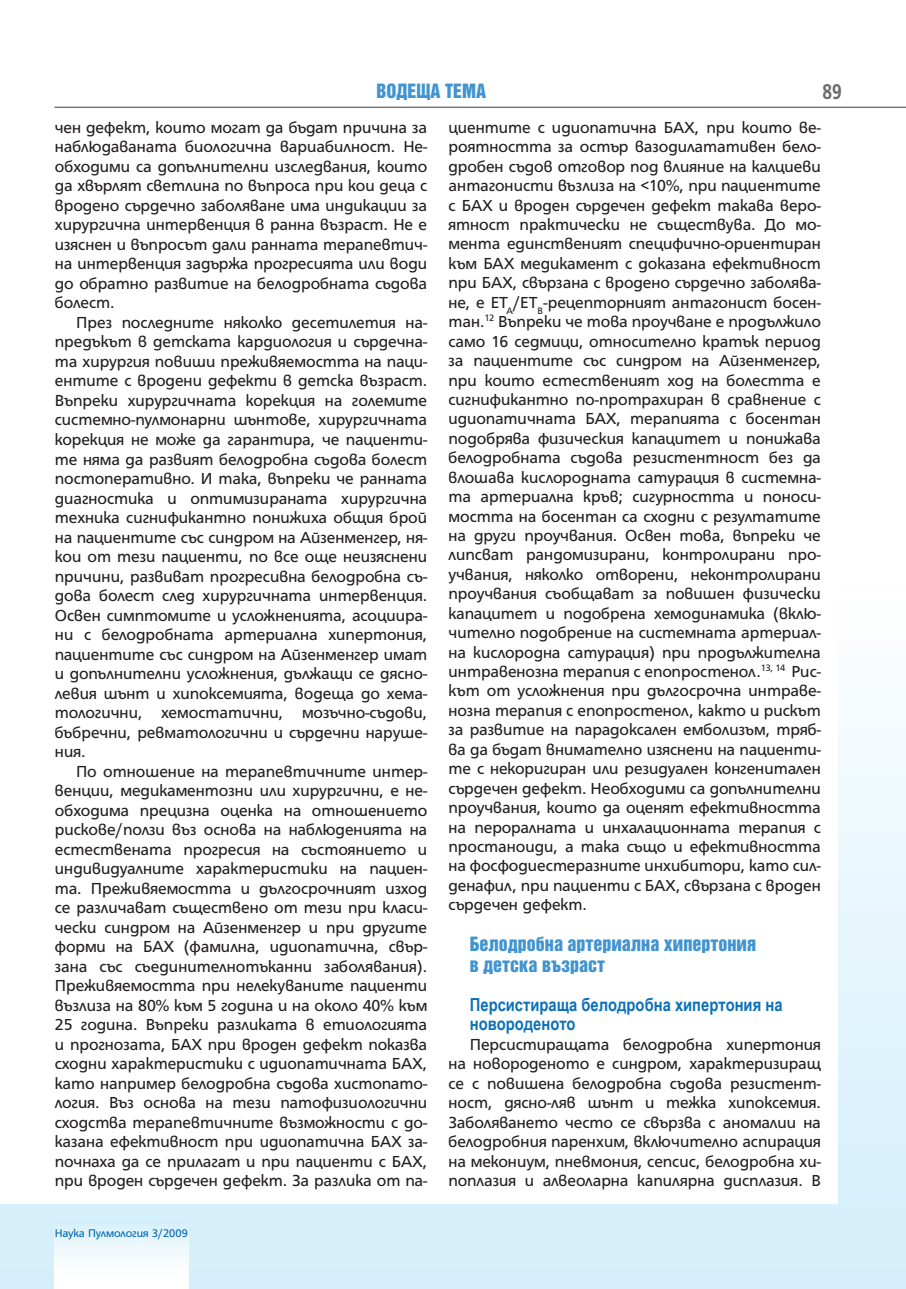
<style>
.page{position:relative;width:906px;height:1289px;background:#fff}
.page>*{position:absolute;margin:0;border:0;box-sizing:border-box;transform-origin:0 0}
.t1{font:700 23.1px "HS Grotesk Bg";color:#6c6d70;scale:.82 1}
.t2{font:18px/21px "Helvetica Inserat Cyr Upright";color:#4194d0}
.t3{font:700 18px/19.5px "Arial Narrow";color:#0d71b9}
.t4{font:17.25px/19.5px "HS Grotesk Bg";color:#231f20;text-align:justify}
.t5{font:12px "HS Grotesk Bg";letter-spacing:-.01em;color:#0166b3}
</style>
<div class="page">
<div style="left:0;top:586px;width:905px;height:702px;background:linear-gradient(to bottom,#fdfefe,#d1eefb)"></div>
<hr style="left:54px;top:106px;width:852px;height:2px;background:#76787b">
<div style="left:55px;top:1221px;width:133px;height:67px;background:linear-gradient(to bottom,#daf1fb,#fff)"></div>
<div style="left:0;top:120px;width:837px;height:1083px;background:#fff"></div>
<p class="t2" style="left:376px;top:81px;width:111px">ВОДЕЩА ТЕМА</p>
<p class="t4" style="left:55px;top:119px;width:374px">чен дефект, които могат да бъдат причина за наблюдаваната биологична вариабилност. Не&shy;обходими са допълнителни изследвания, които да хвърлят светлина по въпроса при кои деца с вродено сърдечно заболяване има индикации за хирургична интервенция в ранна възраст. Не е изяснен и въпросът дали ранната терапевтич&shy;на интервенция задържа прогресията или води до обратно развитие на белодробната съдова болест.</p>
<p class="t4" style="left:55px;top:314px;width:374px;text-indent:21px">През последните няколко десетилетия на&shy;предъкът в детската кардиология и сърдечна&shy;та хирургия повиши преживяемостта на паци&shy;ентите с вродени дефекти в детска възраст.<br>Въпреки хирургичната корекция на големите системно-пулмонарни шънтове, хирургичната корекция не може да гарантира, че пациенти&shy;те няма да развият белодробна съдова болест постоперативно. И така, въпреки че ранната диагностика и оптимизираната хирургична техника сигнификантно понижиха общия брой на пациентите със синдром на Айзенменгер, ня&shy;кои от тези пациенти, по все още неизяснени причини, развиват прогресивна белодробна съ&shy;дова болест след хирургичната интервенция.<br>Освен симптомите и усложненията, асоциира&shy;ни с белодробната артериална хипертония, пациентите със синдром на Айзенменгер имат и допълнителни усложнения, дължащи се дясно&shy;левия шънт и хипоксемията, водеща до хема&shy;тологични, хемостатични, мозъчно-съдови, бъбречни, ревматологични и сърдечни наруше&shy;ния.</p>
<p class="t4" style="left:55px;top:762px;width:374px;text-indent:21px">По отношение на терапевтичните интер&shy;венции, медикаментозни или хирургични, е не&shy;обходима прецизна оценка на отношението рискове/ползи въз основа на наблюденията на естествената прогресия на състоянието и индивидуалните характеристики на пациен&shy;та. Преживяемостта и дългосрочният изход се различават съществено от тези при класи&shy;чески синдром на Айзенменгер и при другите форми на БАХ (фамилна, идиопатична, свър&shy;зана със съединителнотъканни заболявания).<br>Преживяемостта при нелекуваните пациенти възлиза на 80% към 5 година и на около 40% към 25 година. Въпреки разликата в етиологията и прогнозата, БАХ при вроден дефект показва сходни характеристики с идиопатичната БАХ, като например белодробна съдова хистопато&shy;логия. Въз основа на тези патофизиологични сходства терапевтичните възможности с до&shy;казана ефективност при идиопатична БАХ за&shy;почнаха да се прилагат и при пациенти с БАХ, при вроден сърдечен дефект. За разлика от па-</p>
<h1 class="t1" style="left:822px;top:83px;width:25px">89</h1>
<p class="t4" style="left:448px;top:119px;width:374px">циентите с идиопатична БАХ, при които ве&shy;роятността за остър вазодилатативен бело&shy;дробен съдов отговор под влияние на калциеви антагонисти възлиза на &lt;10%, при пациентите с БАХ и вроден сърдечен дефект такава веро&shy;ятност практически не съществува. До мо&shy;мента единственият специфично-ориентиран към БАХ медикамент с доказана ефективност при БАХ, свързана с вродено сърдечно заболява&shy;не, е ET<sub>A</sub>/ET<sub>B</sub>-рецепторният антагонист босен&shy;тан.<sup>12</sup> Въпреки че това проучване е продължило само 16 седмици, относително кратък период за пациентите със синдром на Айзенменгер, при които естественият ход на болестта е сигнификантно по-протрахиран в сравнение с идиопатичната БАХ, терапията с босентан подобрява физическия капацитет и понижава белодробната съдова резистентност без да влошава кислородната сатурация в системна&shy;та артериална кръв; сигурността и поноси&shy;мостта на босентан са сходни с резултатите на други проучвания. Освен това, въпреки че липсват рандомизирани, контролирани про&shy;учвания, няколко отворени, неконтролирани проучвания съобщават за повишен физически капацитет и подобрена хемодинамика (вклю&shy;чително подобрение на системната артериал&shy;на кислородна сатурация) при продължителна интравенозна терапия с епопростенол.<sup>13,</sup> <sup>14</sup> Рис&shy;кът от усложнения при дългосрочна интраве&shy;нозна терапия с епопростенол, както и рискът за развитие на парадоксален емболизъм, тряб&shy;ва да бъдат внимателно изяснени на пациенти&shy;те с некоригиран или резидуален конгенитален сърдечен дефект. Необходими са допълнителни проучвания, които да оценят ефективността на пероралната и инхалационната терапия с простаноиди, а така също и ефективността на фосфодиестеразните инхибитори, като сил&shy;денафил, при пациенти с БАХ, свързана с вроден сърдечен дефект.</p>
<p class="t2" style="left:470px;top:934px;width:288px">Белодробна артериална хипертония в детска възраст</p>
<p class="t3" style="left:470px;top:994px;width:314px">Персистираща белодробна хипертония на новороденото</p>
<p class="t4" style="left:448px;top:1035px;width:374px;text-indent:21px">Персистиращата белодробна хипертония на новороденото е синдром, характеризиращ се с повишена белодробна съдова резистент&shy;ност, дясно-ляв шънт и тежка хипоксемия.<br>Заболяването често се свързва с аномалии на белодробния паренхим, включително аспирация на мекониум, пневмония, сепсис, белодробна хи&shy;поплазия и алвеоларна капилярна дисплазия. В</p>
<p class="t5" style="left:55px;top:1228px;width:134px">Наука Пулмология 3/2009</p>
</div>
